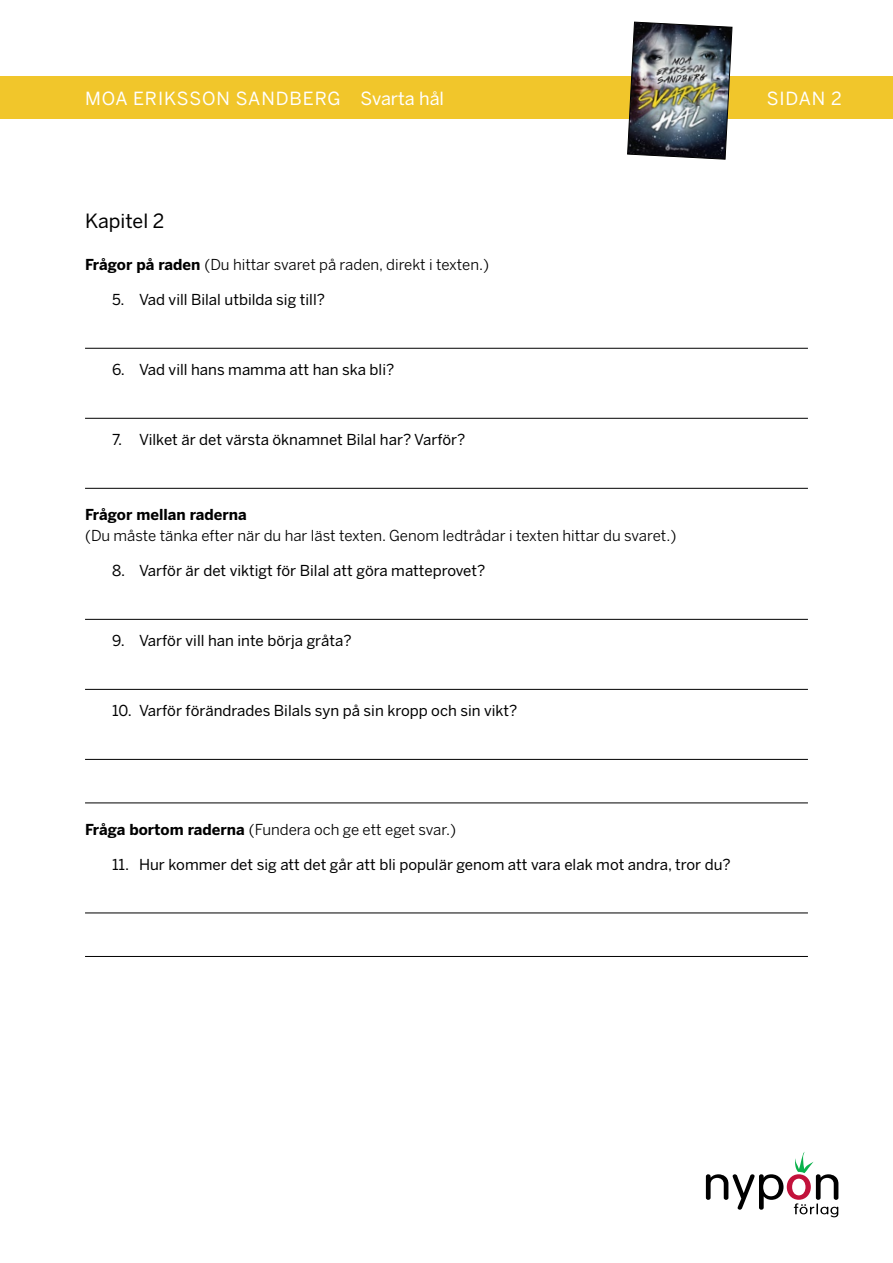
<style>
.page{position:relative;width:893px;height:1263px;background:#fff}
.page>*{position:absolute;margin:0;border:0;box-sizing:border-box;transform-origin:0 0}
.t1{font:19.5px "Benton Sans";color:#000}
.t2{font:18px "Benton Sans";letter-spacing:.04em;color:#fff}
.t3{font:15px "Benton Sans";color:#000}
.t4{font:15px "Benton Sans";color:#000}
.t5{font:700 15px "Benton Sans";color:#000}
.s1{font-weight:700}
</style>
<div class="page">
<div style="left:0;top:77px;width:893px;height:42px;background:#f1c62b"></div>
<img style="left:627px;top:21px;width:106px;height:139px">
<svg style="left:706px;top:1152px;width:132px;height:65px"></svg>
<hr style="left:85px;top:348px;width:723px;height:1px;background:#000">
<hr style="left:85px;top:418px;width:723px;height:1px;background:#000">
<hr style="left:85px;top:488px;width:723px;height:1px;background:#000">
<hr style="left:85px;top:619px;width:723px;height:1px;background:#000">
<hr style="left:85px;top:689px;width:723px;height:1px;background:#000">
<hr style="left:85px;top:759px;width:723px;height:1px;background:#000">
<hr style="left:85px;top:802px;width:723px;height:1px;background:#000">
<hr style="left:85px;top:912px;width:723px;height:1px;background:#000">
<hr style="left:85px;top:956px;width:723px;height:1px;background:#000">
<p class="t2" style="left:85px;top:88px;width:361px">MOA ERIKSSON SANDBERG Svarta hål</p>
<p class="t2" style="left:767px;top:88px;width:77px">SIDAN 2</p>
<h1 class="t1" style="left:85px;top:210px;width:81px">Kapitel 2</h1>
<p class="t4" style="left:85px;top:256px;width:406px"><span class="s1">Frågor på raden</span> (Du hittar svaret på raden, direkt i texten.)</p>
<p class="t3" style="left:112px;top:291px;width:214px">5. Vad vill Bilal utbilda sig till?</p>
<p class="t3" style="left:112px;top:361px;width:284px">6. Vad vill hans mamma att han ska bli?</p>
<p class="t3" style="left:112px;top:431px;width:355px">7. Vilket är det värsta öknamnet Bilal har? Varför?</p>
<p class="t5" style="left:85px;top:506px;width:163px">Frågor mellan raderna</p>
<p class="t4" style="left:85px;top:527px;width:593px">(Du måste tänka efter när du har läst texten. Genom ledtrådar i texten hittar du svaret.)</p>
<p class="t3" style="left:112px;top:562px;width:375px">8. Varför är det viktigt för Bilal att göra matteprovet?</p>
<p class="t3" style="left:112px;top:632px;width:241px">9. Varför vill han inte börja gråta?</p>
<p class="t3" style="left:112px;top:702px;width:407px">10. Varför förändrades Bilals syn på sin kropp och sin vikt?</p>
<p class="t4" style="left:85px;top:820px;width:373px"><span class="s1">Fråga bortom raderna</span> (Fundera och ge ett eget svar.)</p>
<p class="t3" style="left:112px;top:856px;width:620px">11. Hur kommer det sig att det går att bli populär genom att vara elak mot andra, tror du?</p>
</div>
